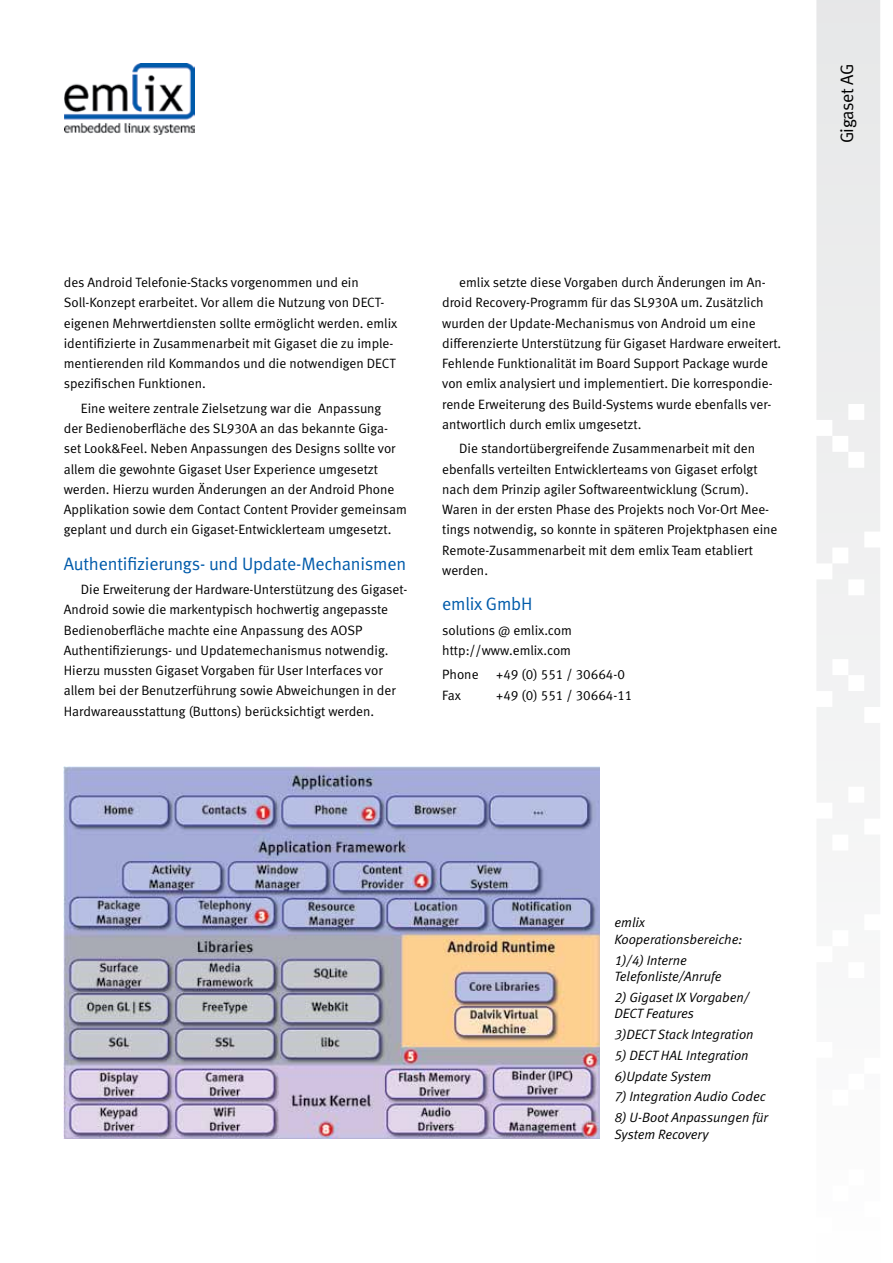
<style>
.page{position:relative;width:893px;height:1263px;background:#fff}
.page>*{position:absolute;margin:0;border:0;box-sizing:border-box;transform-origin:0 0}
.t1{font:18px "Meta Normal LF";letter-spacing:-.01em;color:#005baa}
.t2{font:18px "Meta Normal LF";letter-spacing:-.02em;color:#000}
.t3{font:13.5px/20.2px "Meta Normal LF";color:#000}
.t4{font:italic 13.5px/16.5px "Meta Normal LF";color:#000}
</style>
<div class="page">
<img style="left:64px;top:64px;width:130px;height:71px">
<svg style="left:816px;top:0;width:64px;height:842px"></svg>
<img style="left:64px;top:767px;width:536px;height:371px">
<p class="t3" style="left:64px;top:272px;width:297px">des Android Telefonie-Stacks vorgenommen und ein</p>
<p class="t3" style="left:64px;top:313px;width:335px">eigenen Mehrwertdiensten sollte ermöglicht werden. emlix</p>
<p class="t3" style="left:64px;top:292px;width:322px">Soll-Konzept erarbeitet. Vor allem die Nutzung von DECT-</p>
<p class="t3" style="left:64px;top:333px;width:331px">identifizierte in Zusammenarbeit mit Gigaset die zu imple-</p>
<p class="t3" style="left:64px;top:373px;width:144px">spezifischen Funktionen.</p>
<p class="t3" style="left:318px;top:398px;width:65px">Anpassung</p>
<p class="t3" style="left:64px;top:353px;width:333px">mentierenden rild Kommandos und die notwendigen DECT</p>
<p class="t3" style="left:81px;top:398px;width:233px">Eine weitere zentrale Zielsetzung war die</p>
<p class="t3" style="left:64px;top:438px;width:333px">set Look&amp;Feel. Neben Anpassungen des Designs sollte vor</p>
<p class="t3" style="left:64px;top:418px;width:326px">der Bedienoberfläche des SL930A an das bekannte Giga-</p>
<p class="t3" style="left:64px;top:459px;width:345px">allem die gewohnte Gigaset User Experience umgesetzt werden. Hierzu wurden Änderungen an der Android Phone Applikation sowie dem Contact Content Provider gemeinsam geplant und durch ein Gigaset-Entwicklerteam umgesetzt.</p>
<h1 class="t1" style="left:64px;top:553px;width:344px">Authentifizierungs- und Update-Mechanismen</h1>
<p class="t3" style="left:64px;top:599px;width:326px">Android sowie die markentypisch hochwertig angepasste</p>
<p class="t3" style="left:81px;top:579px;width:328px">Die Erweiterung der Hardware-Unterstützung des Gigaset-</p>
<p class="t3" style="left:64px;top:620px;width:333px">Bedienoberfläche machte eine Anpassung des AOSP Authentifizierungs- und Updatemechanismus notwendig.<br>Hierzu mussten Gigaset Vorgaben für User Interfaces vor allem bei der Benutzerführung sowie Abweichungen in der Hardwareausstattung (Buttons) berücksichtigt werden.</p>
<p class="t3" style="left:459px;top:272px;width:308px">emlix setzte diese Vorgaben durch Änderungen im An-</p>
<p class="t3" style="left:442px;top:313px;width:341px">wurden der Update-Mechanismus von Android um eine differenzierte Unterstützung für Gigaset Hardware erweitert.<br>Fehlende Funktionalität im Board Support Package wurde</p>
<p class="t3" style="left:442px;top:292px;width:323px">droid Recovery-Programm für das SL930A um. Zusätzlich</p>
<p class="t3" style="left:442px;top:373px;width:332px">von emlix analysiert und implementiert. Die korrespondie-</p>
<p class="t3" style="left:442px;top:394px;width:331px">rende Erweiterung des Build-Systems wurde ebenfalls ver-</p>
<p class="t3" style="left:442px;top:414px;width:201px">antwortlich durch emlix umgesetzt.</p>
<p class="t3" style="left:442px;top:438px;width:317px;text-indent:17px">Die standortübergreifende Zusammenarbeit mit den ebenfalls verteilten Entwicklerteams von Gigaset erfolgt nach dem Prinzip agiler Softwareentwicklung (Scrum .(</p>
<p class="t3" style="left:442px;top:519px;width:337px">tings notwendig, so konnte in späteren Projektphasen eine</p>
<p class="t3" style="left:442px;top:499px;width:328px">Waren in der ersten Phase des Projekts noch Vor-Ort Mee-</p>
<p class="t3" style="left:442px;top:540px;width:312px">Remote-Zusammenarbeit mit dem emlix Team etabliert werden.</p>
<h1 class="t1" style="left:442px;top:593px;width:92px">emlix GmbH</h1>
<p class="t3" style="left:442px;top:620px;width:131px">solutions @ emlix.com http://www.emlix.com</p>
<p class="t3" style="left:496px;top:664px;width:130px">+49 (0) 551 / 30664-0</p>
<p class="t3" style="left:442px;top:664px;width:38px">Phone</p>
<p class="t3" style="left:442px;top:685px;width:20px">Fax</p>
<p class="t3" style="left:496px;top:685px;width:138px">+49 (0) 551 / 30664-11</p>
<h1 class="t2" style="left:836px;top:143px;width:81px;rotate:-90deg">Gigaset AG</h1>
<p class="t4" style="left:614px;top:914px;width:130px">emlix<br>Kooperationsbereiche:</p>
<p class="t4" style="left:614px;top:951px;width:109px">)1 /4) Interne<br>Telefonliste/Anrufe</p>
<p class="t4" style="left:614px;top:989px;width:136px">2) Gigaset IX Vorgaben/<br>DECT Features</p>
<p class="t4" style="left:614px;top:1026px;width:141px">)3 DECT Stack Integration</p>
<p class="t4" style="left:614px;top:1044px;width:136px;line-height:20.7px">5) DECT HAL Integration )6 Update System</p>
<p class="t4" style="left:614px;top:1086px;width:155px;line-height:20.7px">7) Integration Audio Codec<br>8 U) -Boot Anpassungen für</p>
<p class="t4" style="left:614px;top:1125px;width:96px">System Recovery</p>
</div>
